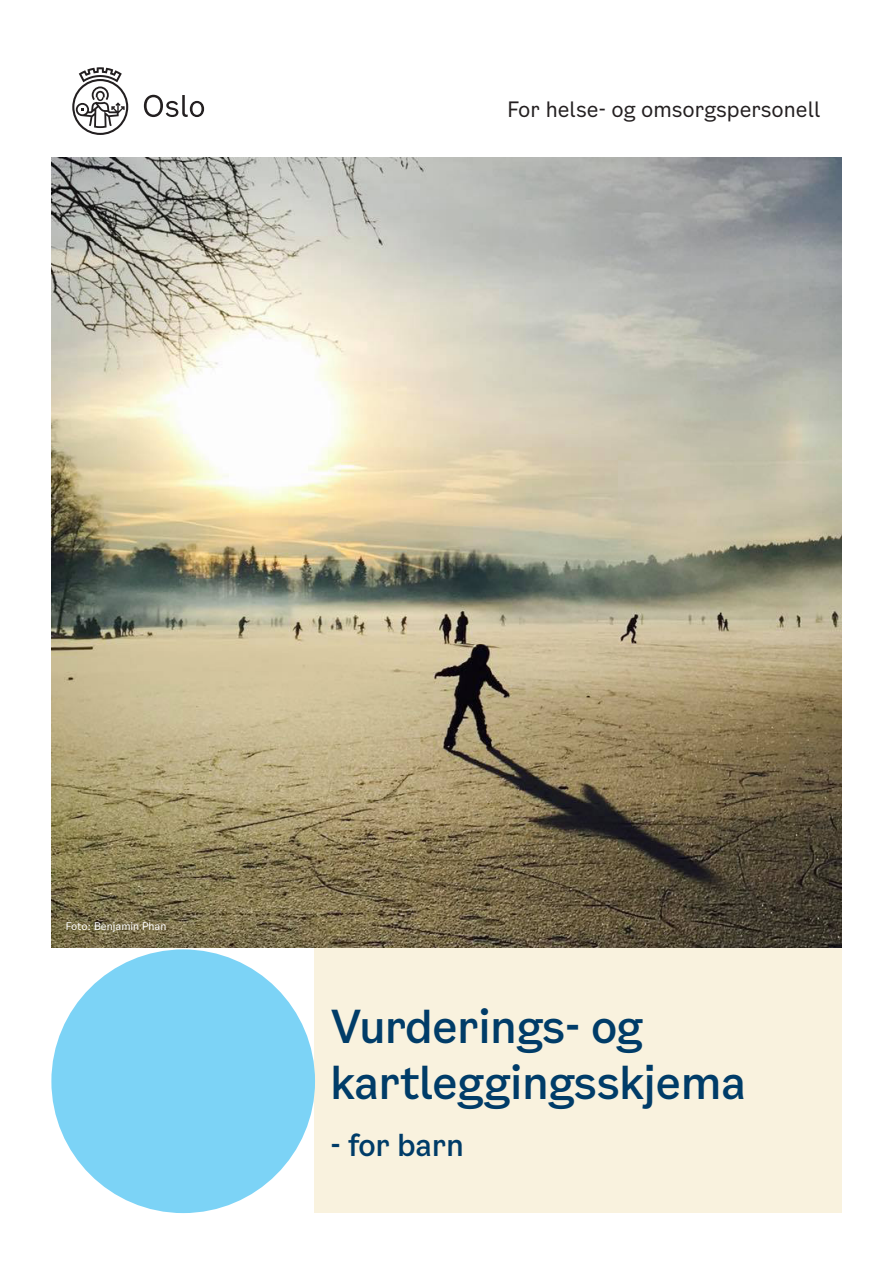
<style>
.page{position:relative;width:893px;height:1263px;background:#fff}
.page>*{position:absolute;margin:0;border:0;box-sizing:border-box;transform-origin:0 0}
.A-overskrift{font:500 45px "Oslo Sans";letter-spacing:-.02em;color:#003c68}
.A-overskrift-2{font:500 30px "Oslo Sans";letter-spacing:-.02em;color:#003c68}
.t1{font:21px "Oslo Sans";color:#231f20}
.Brødtekst{font:10.5px "Oslo Sans";color:#fff}
</style>
<div class="page">
<div style="left:315px;top:949px;width:527px;height:264px;background:#f9f2de"></div>
<svg style="left:72px;top:67px;width:56px;height:68px"></svg>
<svg style="left:144px;top:95px;width:60px;height:22px"></svg>
<div style="left:51px;top:949px;width:264px;height:264px;background:#7cd3f6;border-radius:50%"></div>
<img style="left:51px;top:157px;width:791px;height:791px">
<p class="t1" style="left:508px;top:95px;width:315px">For helse- og omsorgspersonell</p>
<p class="Brødtekst" style="left:66px;top:919px;width:102px">Foto: Benjamin Phan</p>
<p class="A-overskrift" style="left:330px;top:996px;width:315px">Vurderings- og</p>
<p class="A-overskrift" style="left:330px;top:1052px;width:418px">kartleggingsskjema</p>
<p class="A-overskrift-2" style="left:330px;top:1124px;width:136px">- for barn</p>
</div>
